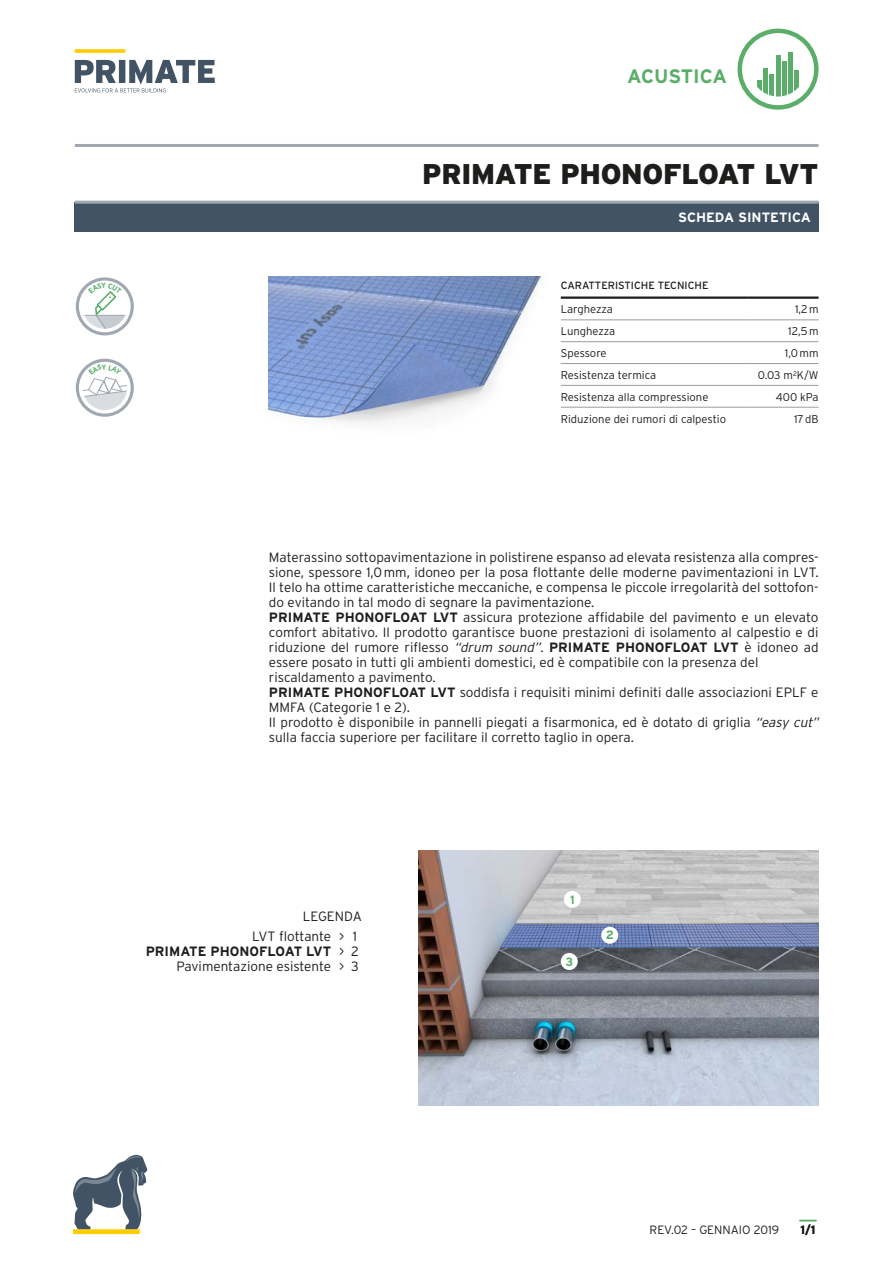
<style>
.page{position:relative;width:893px;height:1263px;background:#fff}
.page>*{position:absolute;margin:0;border:0;box-sizing:border-box;transform-origin:0 0}
.t1{font:900 28.5px "Interstate";letter-spacing:-.01em;color:#1d1d1b}
.t2{font:700 19.5px "Interstate";letter-spacing:-.01em;color:#5bae69}
.t3{font:300 13.5px/15px "Interstate";color:#1d1d1b}
.t4{font:700 13.5px "Interstate";color:#1d1d1b}
.t5{font:700 13.5px "Interstate";color:#fff}
.t6{font:300 12px "Interstate";color:#1d1d1b}
.t7{font:700 12px "Interstate";color:#5bae69}
.t8{font:700 12px "Interstate";color:#1d1d1b}
.t9{font:300 11.25px "Interstate";color:#1d1d1b}
.t10{font:10.5px "Interstate";color:#1d1d1b}
.s1{font-weight:700}
.s2{font-style:italic}
</style>
<div class="page">
<div style="left:74px;top:202px;width:745px;height:30px;background:#415364"></div>
<hr style="left:75px;top:201px;width:744px;height:3px;background:#a0a9b1">
<hr style="left:75px;top:144px;width:744px;height:3px;background:#a0a9b1">
<svg style="left:75px;top:49px;width:50px;height:4px"></svg>
<svg style="left:75px;top:60px;width:140px;height:32px"></svg>
<div style="left:737px;top:29px;width:82px;height:81px;border:4px solid #5bae69;border-radius:50%"></div>
<svg style="left:757px;top:80px;width:5px;height:11px"></svg>
<div style="left:763px;top:69px;width:5px;height:28px;background:#5bae69"></div>
<hr style="left:770px;top:74px;width:4px;height:23px;background:#5bae69">
<hr style="left:776px;top:55px;width:4px;height:42px;background:#5bae69">
<hr style="left:782px;top:61px;width:4px;height:36px;background:#5bae69">
<div style="left:788px;top:53px;width:5px;height:44px;background:#5bae69"></div>
<svg style="left:794px;top:70px;width:5px;height:22px"></svg>
<img style="left:419px;top:850px;width:400px;height:256px">
<div style="left:76px;top:359px;width:58px;height:58px;border:3px solid #a0a9b1;border-radius:50%"></div>
<div style="left:76px;top:277px;width:58px;height:58px;border:3px solid #a0a9b1;border-radius:50%"></div>
<img style="left:269px;top:276px;width:274px;height:147px">
<div style="left:564px;top:891px;width:17px;height:17px;background:#fff;border-radius:50%"></div>
<div style="left:601px;top:927px;width:17px;height:17px;background:#fff;border-radius:50%"></div>
<div style="left:561px;top:953px;width:17px;height:17px;background:#fff;border-radius:50%"></div>
<hr style="left:561px;top:296px;width:187px;height:3px;background:#1d1d1b">
<hr style="left:748px;top:296px;width:71px;height:3px;background:#1d1d1b">
<hr style="left:561px;top:319px;width:187px;height:1px;background:#9d9d9c">
<hr style="left:748px;top:319px;width:71px;height:1px;background:#9d9d9c">
<hr style="left:561px;top:341px;width:187px;height:1px;background:#9d9d9c">
<hr style="left:748px;top:341px;width:71px;height:1px;background:#9d9d9c">
<hr style="left:561px;top:363px;width:187px;height:1px;background:#9d9d9c">
<hr style="left:748px;top:363px;width:71px;height:1px;background:#9d9d9c">
<hr style="left:561px;top:385px;width:187px;height:1px;background:#9d9d9c">
<hr style="left:748px;top:385px;width:71px;height:1px;background:#9d9d9c">
<hr style="left:561px;top:407px;width:187px;height:1px;background:#9d9d9c">
<hr style="left:748px;top:407px;width:71px;height:1px;background:#9d9d9c">
<div style="left:73px;top:1229px;width:67px;height:5px;background:#ffcd00"></div>
<svg style="left:73px;top:1154px;width:75px;height:75px"></svg>
<svg style="left:799px;top:1220px;width:17px;height:1px"></svg>
<svg style="left:82px;top:364px;width:45px;height:46px"></svg>
<svg style="left:83px;top:283px;width:44px;height:46px"></svg>
<h2 class="t2" style="left:627px;top:65px;width:102px">ACUSTICA</h2>
<h1 class="t1" style="left:422px;top:157px;width:398px">PRIMATE PHONOFLOAT LVT</h1>
<p class="t5" style="left:678px;top:210px;width:134px">SCHEDA SINTETICA</p>
<p class="t10" style="left:561px;top:280px;width:149px">CARATTERISTICHE TECNICHE</p>
<p class="t9" style="left:561px;top:303px;width:54px">Larghezza</p>
<p class="t9" style="left:795px;top:303px;width:25px">1,2m</p>
<p class="t9" style="left:561px;top:325px;width:56px">Lunghezza</p>
<p class="t9" style="left:788px;top:325px;width:32px">12,5m</p>
<p class="t9" style="left:561px;top:347px;width:47px">Spessore</p>
<p class="t9" style="left:785px;top:347px;width:35px">1,0mm</p>
<p class="t9" style="left:561px;top:369px;width:97px">Resistenza termica</p>
<p class="t9" style="left:758px;top:369px;width:62px">0.03 m<sup>2</sup>K/W</p>
<p class="t9" style="left:561px;top:390px;width:149px">Resistenza alla compressione</p>
<p class="t9" style="left:776px;top:390px;width:44px">400 kPa</p>
<p class="t9" style="left:561px;top:412px;width:167px">Riduzione dei rumori di calpestio</p>
<p class="t9" style="left:794px;top:412px;width:26px">17dB</p>
<p class="t3" style="left:269px;top:550px;width:551px">Materassino sottopavimentazione in polistirene espanso ad elevata resistenza alla compres&shy;sione, spessore 1,0mm, idoneo per la posa flottante delle moderne pavimentazioni in LVT.<br>Il telo ha ottime caratteristiche meccaniche, e compensa le piccole irregolarità del sottofon&shy;do evitando in tal modo di segnare la pavimentazione.<br><span class="s1">PRIMATE PHONOFLOAT LVT</span> assicura protezione affidabile del pavimento e un elevato comfort abitativo. Il prodotto garantisce buone prestazioni di isolamento al calpestio e di riduzione del rumore riflesso <span class="s2">“drum sound”</span>. <span class="s1">PRIMATE PHONOFLOAT LVT</span> è idoneo ad essere posato in tutti gli ambienti domestici, ed è compatibile con la presenza del riscaldamento a pavimento.<br><span class="s1">PRIMATE PHONOFLOAT LVT</span> soddisfa i requisiti minimi definiti dalle associazioni EPLF e MMFA (Categorie 1 e 2).<br>Il prodotto è disponibile in pannelli piegati a fisarmonica, ed è dotato di griglia <span class="s2">“easy cut” </span>sulla faccia superiore per facilitare il corretto taglio in opera.</p>
<p class="t3" style="left:252px;top:907px;width:111px;line-height:19.4px;text-indent:50px">LEGENDA<br>LVT flottante</p>
<p class="t4" style="left:146px;top:943px;width:187px">PRIMATE PHONOFLOAT LVT</p>
<p class="t3" style="left:177px;top:958px;width:156px">Pavimentazione esistente</p>
<p class="t3" style="left:339px;top:928px;width:7px;text-align:justify">&gt; &gt; &gt;</p>
<p class="t3" style="left:351px;top:928px;width:9px">1<br>2<br>3</p>
<p class="t7" style="left:570px;top:893px;width:6px">1</p>
<p class="t7" style="left:565px;top:955px;width:9px">3</p>
<p class="t7" style="left:606px;top:928px;width:10px">2</p>
<p class="t6" style="left:649px;top:1223px;width:131px">REV.02 – GENNAIO 2019</p>
<p class="t8" style="left:801px;top:1223px;width:16px">1/1</p>
</div>
